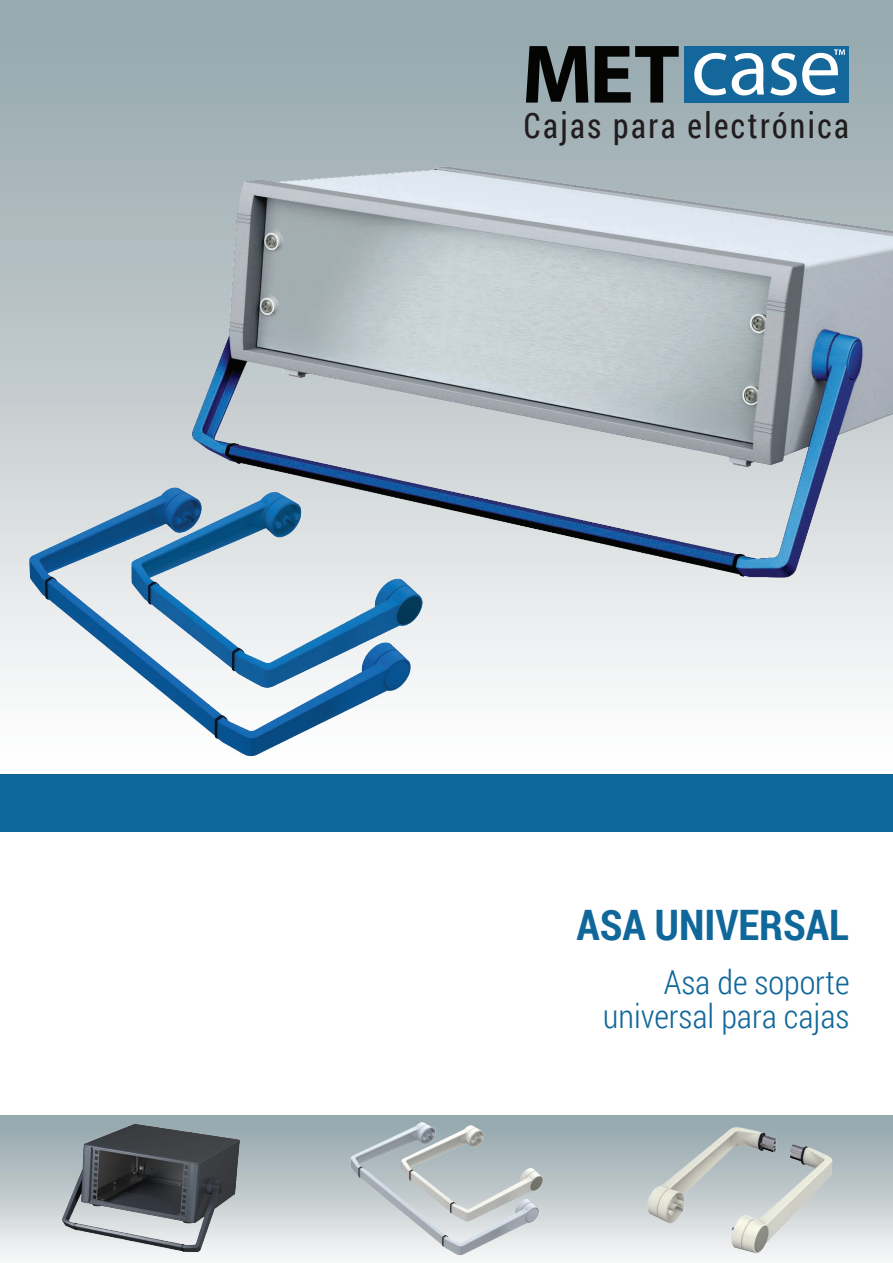
<style>
.page{position:relative;width:893px;height:1263px;background:#fff}
.page>*{position:absolute;margin:0;border:0;box-sizing:border-box;transform-origin:0 0}
.t1{font:700 42px "Roboto Condensed";color:#10679a}
.t2{font:35.25px "Roboto Condensed";letter-spacing:.08em;color:#211d1e;scale:.9 1}
.t3{font:300 33px/34.5px "Roboto Condensed";color:#10679a;text-align:right}
</style>
<div class="page">
<div style="left:0;top:0;width:893px;height:774px;background:linear-gradient(to bottom,#8ea1a7,#fffefe)"></div>
<img style="left:176px;top:145px;width:717px;height:446px">
<img style="left:20px;top:473px;width:416px;height:291px">
<div style="left:684px;top:46px;width:164px;height:57px;background:#13679a"></div>
<svg style="left:694px;top:53px;width:32px;height:42px"></svg>
<svg style="left:526px;top:46px;width:62px;height:57px;background:#383f3f"></svg>
<svg style="left:595px;top:46px;width:84px;height:57px;background:#4d5758"></svg>
<svg style="left:732px;top:53px;width:32px;height:43px"></svg>
<svg style="left:770px;top:49px;width:75px;height:47px"></svg>
<div style="left:0;top:774px;width:893px;height:57px;background:#10679a"></div>
<div style="left:0;top:1115px;width:893px;height:148px;background:linear-gradient(to bottom,#8da1a7,#f5f5f5)"></div>
<img style="left:23px;top:1115px;width:262px;height:146px">
<img style="left:626px;top:1123px;width:223px;height:134px">
<img style="left:346px;top:1117px;width:216px;height:146px">
<img style="left:388px;top:1118px;width:163px;height:118px">
<p class="t2" style="left:524px;top:101px;width:363px">Cajas para electrónica</p>
<p class="t1" style="left:576px;top:896px;width:274px">ASA UNIVERSAL</p>
<p class="t3" style="left:603px;top:963px;width:248px">Asa de soporte universal para cajas</p>
</div>
